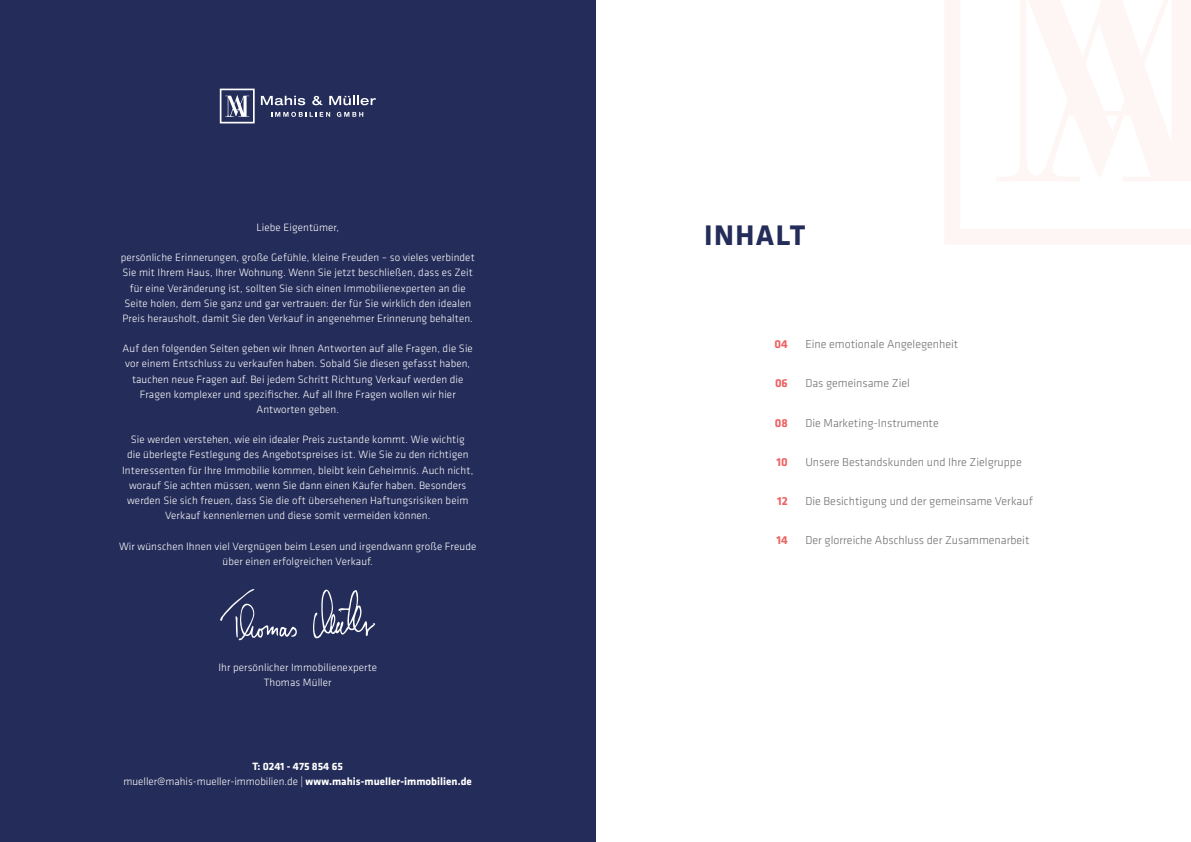
<style>
.page{position:relative;width:1191px;height:842px;background:#fff}
.page>*{position:absolute;margin:0;border:0;box-sizing:border-box;transform-origin:0 0}
.t1{font:700 29.4px "Klavika";letter-spacing:.05em;color:#242c59}
.t2{font:300 12px "Klavika";color:#706f6f}
.t3{font:700 12px "Klavika";color:#ec6464}
.t4{font:300 11px/15.2px "Klavika";letter-spacing:.01em;color:#fff;text-align:center}
.t5{font:700 11px/15px "Klavika";letter-spacing:-.005em;color:#fff;text-align:center}
.s1{font-weight:300}
</style>
<div class="page">
<svg style="left:945px;top:0;width:246px;height:244px"></svg>
<svg style="left:996px;top:0;width:195px;height:181px"></svg>
<div style="left:0;top:0;width:595px;height:842px;background:#242c59"></div>
<svg style="left:313px;top:589px;width:62px;height:50px"></svg>
<svg style="left:220px;top:589px;width:77px;height:52px"></svg>
<svg style="left:220px;top:89px;width:35px;height:34px"></svg>
<svg style="left:261px;top:96px;width:44px;height:9px"></svg>
<svg style="left:312px;top:96px;width:11px;height:9px"></svg>
<svg style="left:329px;top:96px;width:47px;height:9px"></svg>
<svg style="left:271px;top:112px;width:59px;height:5px"></svg>
<svg style="left:337px;top:112px;width:26px;height:5px"></svg>
<p class="t4" style="left:256px;top:220px;width:84px">Liebe Eigentümer,</p>
<p class="t4" style="left:121px;top:250px;width:355px">persönliche Erinnerungen, große Gefühle, kleine Freuden – so vieles verbindet Sie mit Ihrem Haus, Ihrer Wohnung. Wenn Sie jetzt beschließen, dass es Zeit für eine Veränderung ist, sollten Sie sich einen Immobilienexperten an die Seite holen, dem Sie ganz und gar vertrauen: der für Sie wirklich den idealen Preis herausholt, damit Sie den Verkauf in angenehmer Erinnerung behalten.</p>
<p class="t4" style="left:123px;top:341px;width:352px">Auf den folgenden Seiten geben wir Ihnen Antworten auf alle Fragen, die Sie vor einem Entschluss zu verkaufen haben. Sobald Sie diesen gefasst haben, tauchen neue Fragen auf. Bei jedem Schritt Richtung Verkauf werden die Fragen komplexer und spezifischer. Auf all Ihre Fragen wollen wir hier Antworten geben.</p>
<p class="t4" style="left:122px;top:432px;width:353px">Sie werden verstehen, wie ein idealer Preis zustande kommt. Wie wichtig<br>die überlegte Festlegung des Angebotspreises ist. Wie Sie zu den richtigen Interessenten für Ihre Immobilie kommen, bleibt kein Geheimnis. Auch nicht, worauf Sie achten müssen, wenn Sie dann einen Käufer haben. Besonders werden Sie sich freuen, dass Sie die oft übersehenen Haftungsrisiken beim Verkauf kennenlernen und diese somit vermeiden können.</p>
<p class="t4" style="left:119px;top:539px;width:359px">Wir wünschen Ihnen viel Vergnügen beim Lesen und irgendwann große Freude über einen erfolgreichen Verkauf.</p>
<p class="t4" style="left:218px;top:660px;width:160px">Ihr persönlicher Immobilienexperte<br>Thomas Müller</p>
<p class="t5" style="left:123px;top:759px;width:350px">T: 0241 - 475 854 65<br><span class="s1">mueller@mahis-mueller-immobilien.de |</span> www.mahis-mueller-immobilien.de</p>
<h1 class="t1" style="left:704px;top:220px;width:103px">INHALT</h1>
<p class="t3" style="left:774px;top:338px;width:15px">04</p>
<p class="t3" style="left:775px;top:377px;width:14px">06</p>
<p class="t3" style="left:775px;top:417px;width:15px">08</p>
<p class="t3" style="left:776px;top:456px;width:13px">10</p>
<p class="t3" style="left:777px;top:495px;width:12px">12</p>
<p class="t3" style="left:776px;top:534px;width:13px">14</p>
<p class="t2" style="left:805px;top:339px;width:155px">Eine emotionale Angelegenheit</p>
<p class="t2" style="left:805px;top:378px;width:106px">Das gemeinsame Ziel</p>
<p class="t2" style="left:805px;top:417px;width:135px">Die Marketing-Instrumente</p>
<p class="t2" style="left:805px;top:456px;width:218px">Unsere Bestandskunden und Ihre Zielgruppe</p>
<p class="t2" style="left:805px;top:496px;width:229px">Die Besichtigung und der gemeinsame Verkauf</p>
<p class="t2" style="left:805px;top:535px;width:226px">Der glorreiche Abschluss der Zusammenarbeit</p>
</div>
